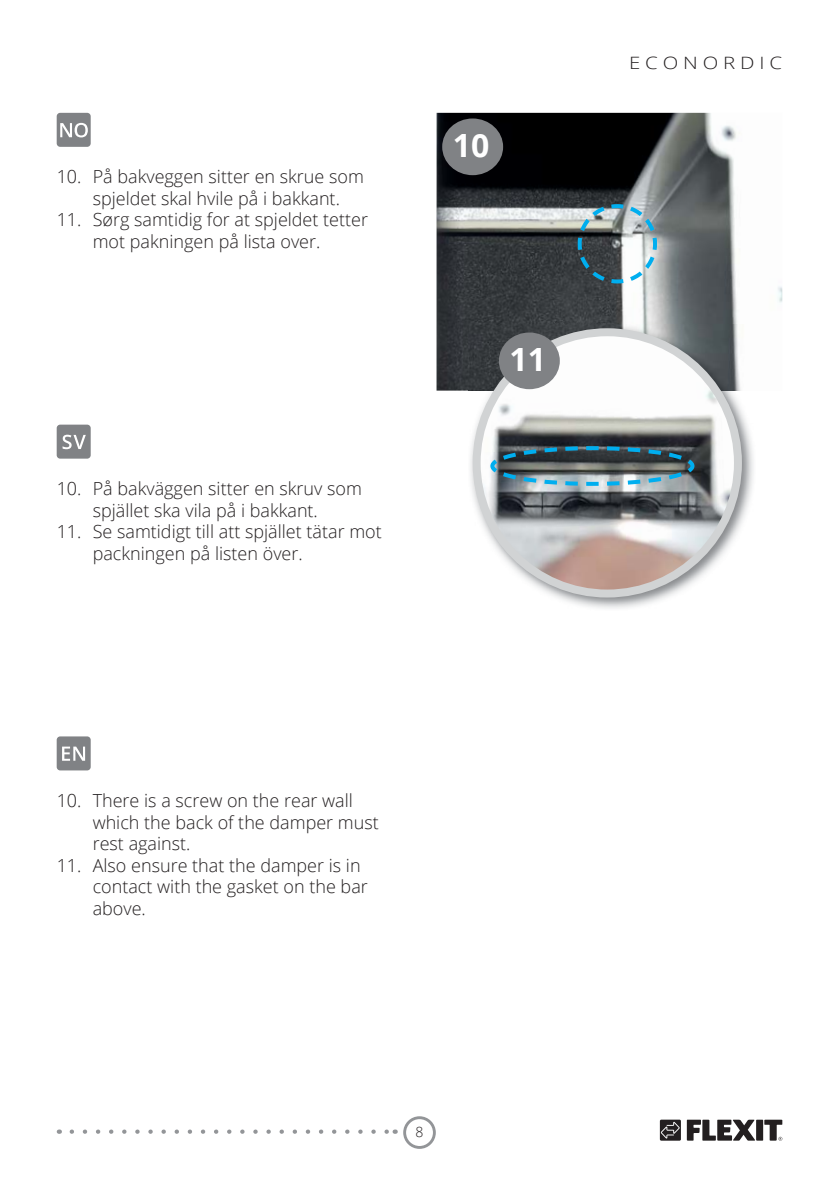
<style>
.page{position:relative;width:840px;height:1190px;background:#fff}
.page>*{position:absolute;margin:0;border:0;box-sizing:border-box;transform-origin:0 0}
.t1{font:700 32px "Open Sans";color:#fff}
.t2{font:300 18px/21.6px "Open Sans";color:#231f20}
.t3{font:300 17px "Open Sans";letter-spacing:.24em;color:#231f20;scale:1.2 1}
.t4{font:300 14px "Open Sans";color:#231f20}
</style>
<div class="page">
<div style="left:403px;top:1116px;width:33px;height:33px;border:3px solid #939598;border-radius:50%"></div>
<svg style="left:72px;top:1130px;width:316px;height:4px"></svg>
<svg style="left:687px;top:1120px;width:68px;height:21px"></svg>
<div style="left:756px;top:1120px;width:7px;height:21px;background:#231f20"></div>
<svg style="left:764px;top:1120px;width:18px;height:21px"></svg>
<div style="left:660px;top:1120px;width:21px;height:21px;background:#231f20"></div>
<svg style="left:661px;top:1122px;width:19px;height:17px"></svg>
<img style="left:437px;top:113px;width:345px;height:278px">
<div style="left:57px;top:113px;width:34px;height:34px;background:#808285;border-radius:4px"></div>
<svg style="left:60px;top:123px;width:28px;height:14px"></svg>
<div style="left:57px;top:425px;width:34px;height:34px;background:#808285;border-radius:4px"></div>
<svg style="left:63px;top:435px;width:23px;height:14px"></svg>
<div style="left:57px;top:736px;width:34px;height:34px;background:#808285;border-radius:4px"></div>
<svg style="left:62px;top:747px;width:23px;height:14px"></svg>
<img style="left:469px;top:324px;width:286px;height:285px">
<img style="left:477px;top:332px;width:261px;height:262px;border-radius:50%">
<div style="left:473px;top:328px;width:269px;height:270px;border:8px solid #d1d3d4;border-radius:50%"></div>
<div style="left:499px;top:333px;width:61px;height:56px;background:#808285;border-radius:50%"></div>
<svg style="left:576px;top:202px;width:83px;height:83px;background:#83949a"></svg>
<svg style="left:488px;top:444px;width:208px;height:44px;background:#5e757d"></svg>
<div style="left:442px;top:119px;width:61px;height:56px;background:#808285;border-radius:50%"></div>
<p class="t2" style="left:93px;top:166px;width:273px;text-indent:-36px">10. På bakveggen sitter en skrue som spjeldet skal hvile på i bakkant.</p>
<p class="t2" style="left:93px;top:209px;width:277px;text-indent:-36px">11. Sørg samtidig for at spjeldet tetter mot pakningen på lista over.</p>
<p class="t2" style="left:57px;top:477px;width:307px;text-align:center">10. På bakväggen sitter en skruv som spjället ska vila på i bakkant.</p>
<p class="t2" style="left:93px;top:521px;width:291px;text-indent:-36px">11. Se samtidigt till att spjället tätar mot packningen på listen över.</p>
<h1 class="t1" style="left:453px;top:123px;width:38px">10</h1>
<h1 class="t1" style="left:510px;top:337px;width:38px">11</h1>
<p class="t3" style="left:629px;top:51px;width:129px">ECONORDIC</p>
<p class="t2" style="left:93px;top:789px;width:288px;text-indent:-36px">10. There is a screw on the rear wall which the back of the damper must rest against.</p>
<p class="t2" style="left:93px;top:854px;width:277px;text-indent:-36px">11. Also ensure that the damper is in contact with the gasket on the bar above.</p>
<p class="t4" style="left:416px;top:1122px;width:9px">8</p>
</div>
